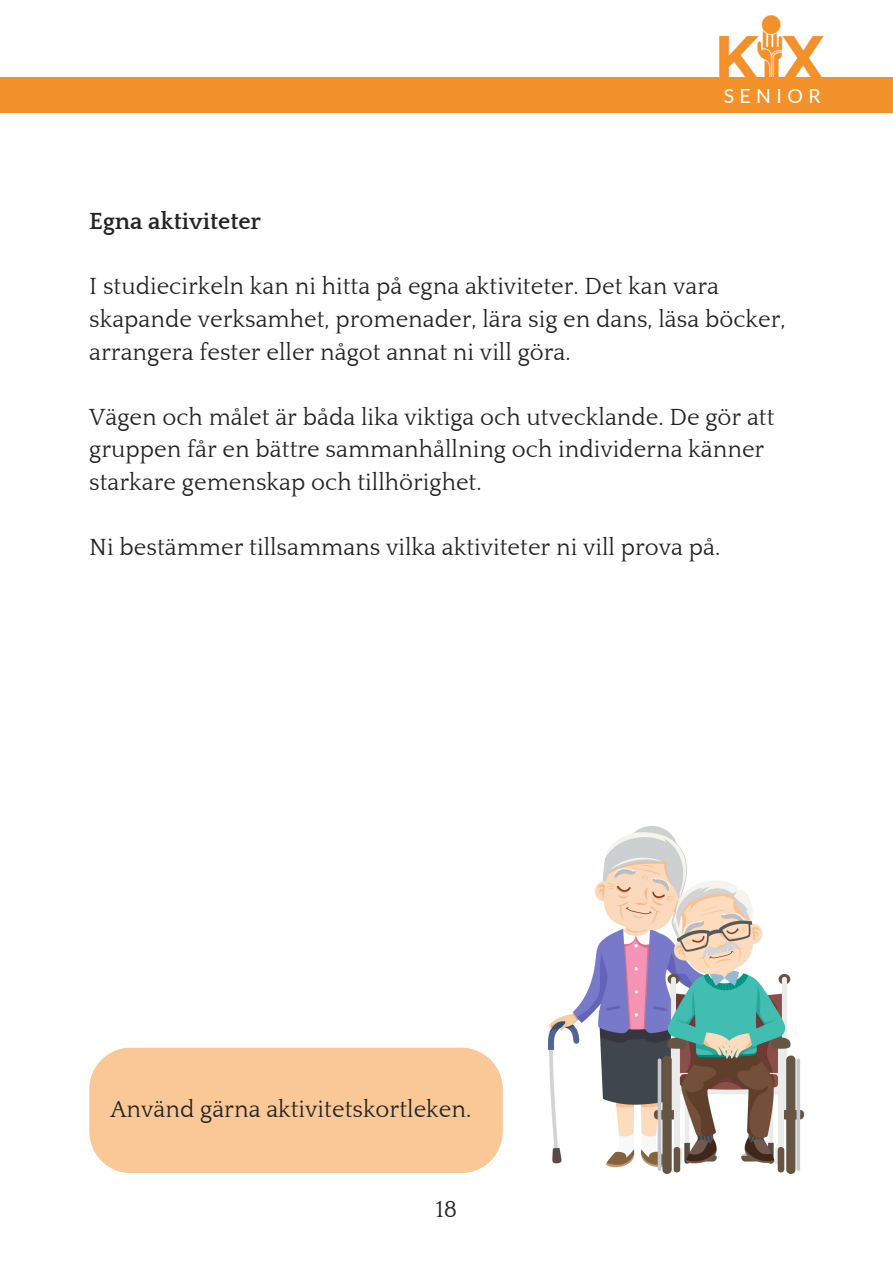
<style>
.page{position:relative;width:893px;height:1264px;background:#fff}
.page>*{position:absolute;margin:0;border:0;box-sizing:border-box;transform-origin:0 0}
.t1{font:24px/32.5px "Quattrocento";color:#242424}
.t2{font:700 24px "Quattrocento";color:#242424}
.t3{font:19.5px "Lato";letter-spacing:.28em;color:#fff}
</style>
<div class="page">
<img style="left:719px;top:16px;width:105px;height:61px">
<div style="left:0;top:77px;width:892px;height:36px;background:#f3912b"></div>
<div style="left:89px;top:1047px;width:413px;height:126px;background:#f9c896"></div>
<img style="left:548px;top:826px;width:255px;height:347px">
<p class="t2" style="left:89px;top:209px;width:173px">Egna aktiviteter</p>
<p class="t3" style="left:723px;top:84px;width:98px">SENIOR</p>
<p class="t1" style="left:89px;top:271px;width:698px">I studiecirkeln kan ni hitta på egna aktiviteter. Det kan vara skapande verksamhet, promenader, lära sig en dans, läsa böcker, arrangera fester eller något annat ni vill göra.</p>
<p class="t1" style="left:89px;top:401px;width:686px">Vägen och målet är båda lika viktiga och utvecklande. De gör att gruppen får en bättre sammanhållning och individerna känner starkare gemenskap och tillhörighet.</p>
<p class="t1" style="left:89px;top:532px;width:632px">Ni bestämmer tillsammans vilka aktiviteter ni vill prova på.</p>
<p class="t1" style="left:110px;top:1093px;width:362px">Använd gärna aktivitetskortleken.</p>
<p class="t1" style="left:435px;top:1193px;width:23px">18</p>
</div>
